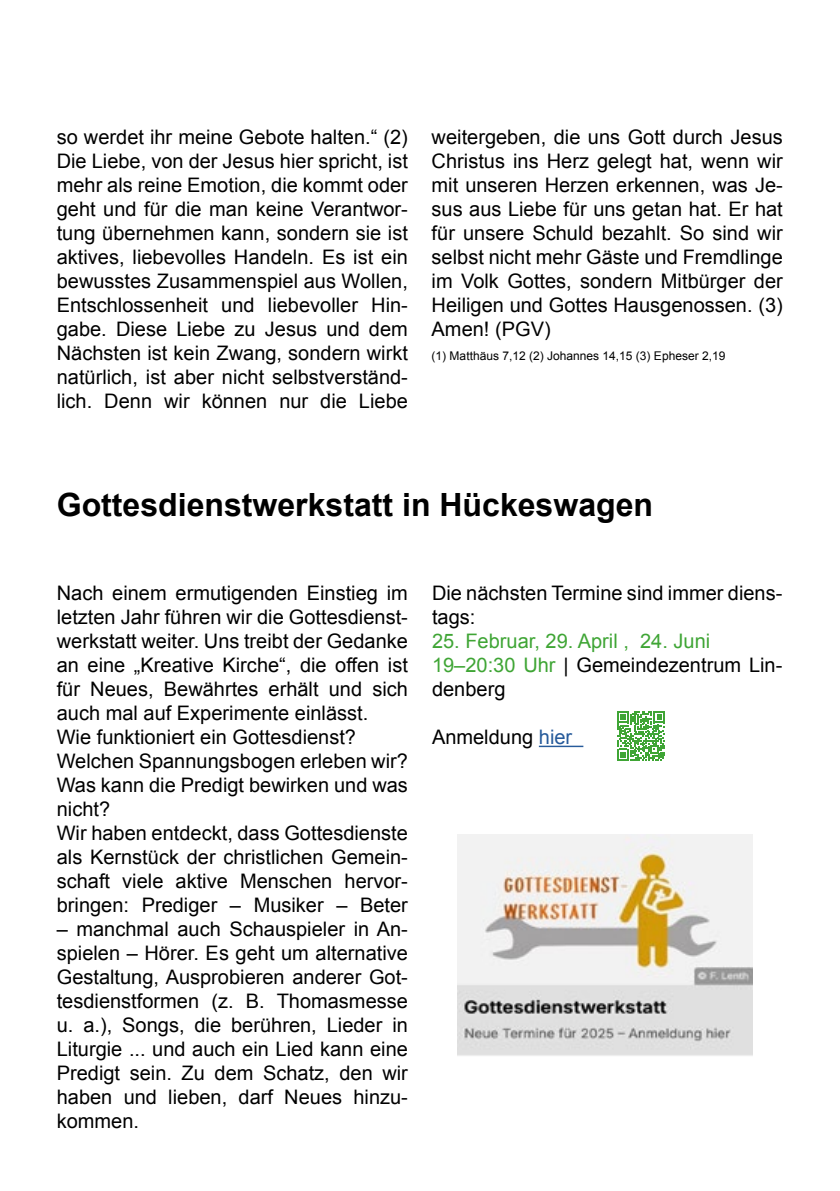
<style>
.page{position:relative;width:840px;height:1191px;background:#fff}
.page>*{position:absolute;margin:0;border:0;box-sizing:border-box;transform-origin:0 0}
.t1{font:700 32px "Arial";color:#000}
.t2{font:20px/24px "Arial";color:#000;text-align:justify}
.t3{font:20px/24px "Arial";color:#3fa535}
.t4{font:12px "Arial";color:#000}
.s1{color:#000}
.s2{color:#275b9b}
</style>
<div class="page">
<hr style="left:538px;top:745px;width:45px;height:2px;background:#275b9b">
<svg style="left:617px;top:711px;width:47px;height:49px"></svg>
<img style="left:457px;top:834px;width:295px;height:222px">
<p class="t2" style="left:57px;top:125px;width:352px">so werdet ihr meine Gebote halten.“ (2)<br>Die Liebe, von der Jesus hier spricht, ist mehr als reine Emotion, die kommt oder geht und für die man keine Verantwor&shy;tung übernehmen kann, sondern sie ist aktives, liebevolles Handeln. Es ist ein bewusstes Zusammenspiel aus Wollen, Entschlossenheit und liebevoller Hin&shy;gabe. Diese Liebe zu Jesus und dem Nächsten ist kein Zwang, sondern wirkt natürlich, ist aber nicht selbstverständ&shy;lich. Denn wir können nur die Liebe</p>
<p class="t2" style="left:431px;top:125px;width:352px">weitergeben, die uns Gott durch Jesus Christus ins Herz gelegt hat, wenn wir mit unseren Herzen erkennen, was Je&shy;sus aus Liebe für uns getan hat. Er hat für unsere Schuld bezahlt. So sind wir selbst nicht mehr Gäste und Fremdlinge im Volk Gottes, sondern Mitbürger der Heiligen und Gottes Hausgenossen. (3)<br>Amen! (PGV)</p>
<p class="t4" style="left:431px;top:348px;width:295px">(1) Matthäus 7,12 (2) Johannes 14,15 (3) Epheser 2,19</p>
<h1 class="t1" style="left:57px;top:483px;width:597px">Gottesdienstwerkstatt in Hückeswagen</h1>
<p class="t2" style="left:57px;top:581px;width:352px;text-align:left">Nach einem ermutigenden Einstieg im letzten Jahr führen wir die Gottesdienst&shy;werkstatt weiter. Uns treibt der Gedanke an eine „Kreative Kirche“, die offen ist für Neues, Bewährtes erhält und sich auch mal auf Experimente einlässt.<br>Wie funktioniert ein Gottesdienst?<br>Welchen Spannungsbogen erleben wir?<br>Was kann die Predigt bewirken und was nicht?<br>Wir haben entdeckt, dass Gottesdienste als Kernstück der christlichen Gemein&shy;schaft viele aktive Menschen hervor&shy;bringen: Prediger – Musiker – Beter</p>
<p class="t2" style="left:57px;top:917px;width:352px">– manchmal auch Schauspieler in An&shy;spielen – Hörer. Es geht um alternative Gestaltung, Ausprobieren anderer Got&shy;tesdienstformen (z. B. Thomasmesse u. a.), Songs, die berühren, Lieder in Liturgie ... und auch ein Lied kann eine Predigt sein. Zu dem Schatz, den wir haben und lieben, darf Neues hinzu&shy;kommen.</p>
<p class="t2" style="left:432px;top:581px;width:351px">Die nächsten Termine sind immer diens&shy;tags:</p>
<p class="t3" style="left:432px;top:629px;width:351px">25. Februar, 29. April , 24. Juni<br>19–20:30 Uhr <span class="s1">| Gemeindezentrum Lin&shy;denberg</span></p>
<p class="t2" style="left:432px;top:725px;width:142px">Anmeldung <span class="s2">hier</span></p>
</div>
